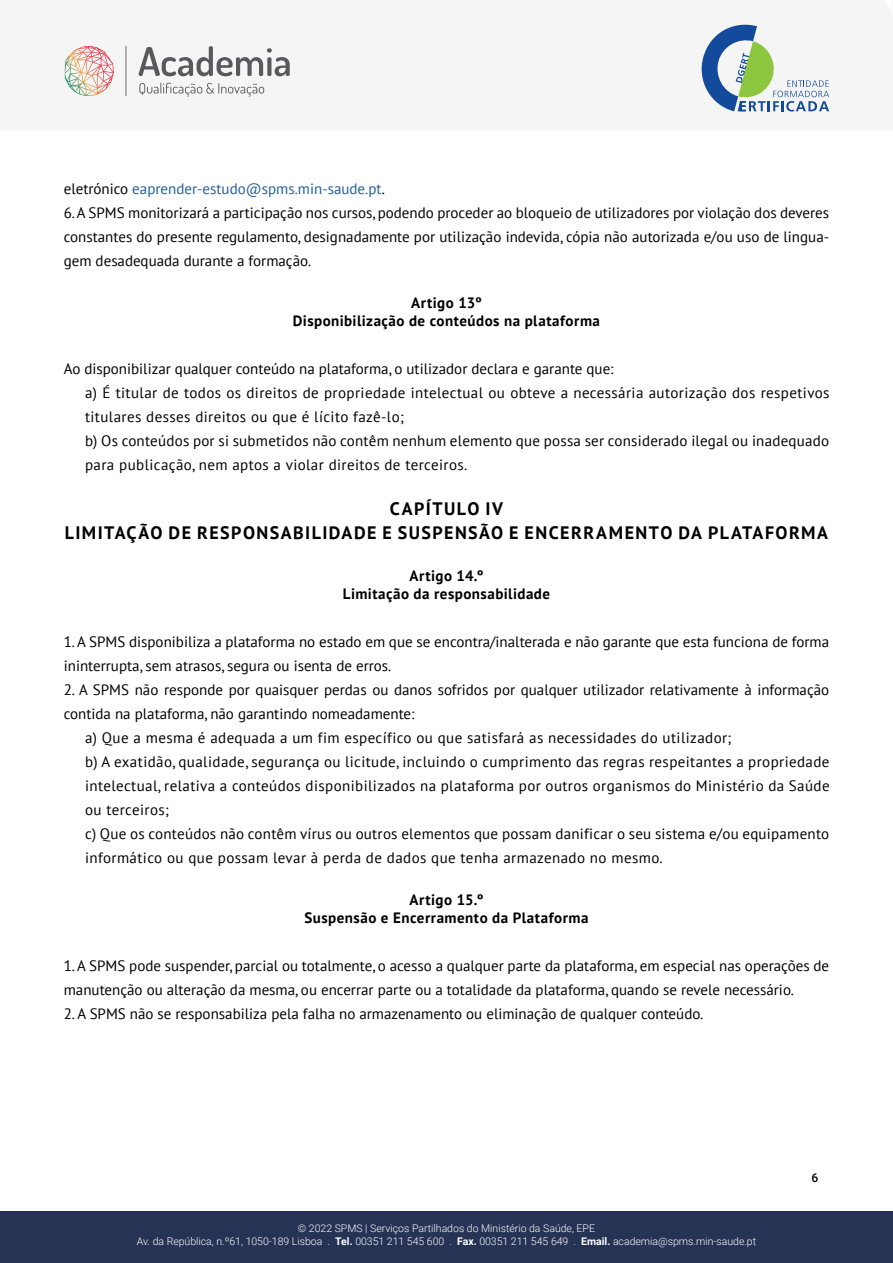
<style>
.page{position:relative;width:893px;height:1263px;background:#fff}
.page>*{position:absolute;margin:0;border:0;box-sizing:border-box;transform-origin:0 0}
.t1{font:700 18px/24px "PT Sans";letter-spacing:.08em;color:#000;text-align:center}
.t2{font:15px/24px "PT Sans";letter-spacing:.005em;color:#000}
.t3{font:15px "PT Sans";letter-spacing:.025em;color:#000}
.t4{font:700 15px/18px "PT Sans";letter-spacing:.03em;color:#000;text-align:center}
.t5{font:15px "PT Sans";color:#215e9e}
.t6{font:500 12px "Roboto";color:#000}
.t7{font:300 10.5px/13.5px "Roboto";color:#fff;text-align:center}
.s1{color:#000}
.s2{font-weight:700}
</style>
<div class="page">
<div style="left:0;top:1212px;width:893px;height:51px;background:#263354"></div>
<div style="left:0;top:0;width:893px;height:131px;background:#f5f5f5"></div>
<hr style="left:125px;top:46px;width:1px;height:50px;background:#59595c">
<svg style="left:139px;top:83px;width:125px;height:13px"></svg>
<svg style="left:65px;top:46px;width:49px;height:50px"></svg>
<svg style="left:139px;top:46px;width:151px;height:30px"></svg>
<svg style="left:701px;top:24px;width:128px;height:87px"></svg>
<p class="t5" style="left:64px;top:179px;width:323px"><span class="s1">eletrónico</span> eaprender-estudo@spms.min-saude.pt<span class="s1">.</span></p>
<p class="t2" style="left:64px;top:200px;width:767px;text-align:justify">6. A SPMS monitorizará a participação nos cursos, podendo proceder ao bloqueio de utilizadores por violação dos deveres constantes do presente regulamento, designadamente por utilização indevida, cópia não autorizada e/ou uso de lingua&shy;gem desadequada durante a formação.</p>
<p class="t4" style="left:293px;top:294px;width:309px">Artigo 13º<br>Disponibilização de conteúdos na plataforma</p>
<p class="t2" style="left:85px;top:356px;width:746px;text-indent:-21px">Ao disponibilizar qualquer conteúdo na plataforma, o utilizador declara e garante que:<br>a) É titular de todos os direitos de propriedade intelectual ou obteve a necessária autorização dos respetivos titulares desses direitos ou que é lícito fazê-lo;<br>b) Os conteúdos por si submetidos não contêm nenhum elemento que possa ser considerado ilegal ou inadequado para publicação, nem aptos a violar direitos de terceiros.</p>
<p class="t1" style="left:65px;top:496px;width:765px">CAPÍTULO IV<br>LIMITAÇÃO DE RESPONSABILIDADE E SUSPENSÃO E ENCERRAMENTO DA PLATAFORMA</p>
<p class="t4" style="left:343px;top:567px;width:209px">Artigo 14.º<br>Limitação da responsabilidade</p>
<p class="t2" style="left:64px;top:629px;width:767px">1. A SPMS disponibiliza a plataforma no estado em que se encontra/inalterada e não garante que esta funciona de forma ininterrupta, sem atrasos, segura ou isenta de erros.</p>
<p class="t2" style="left:64px;top:677px;width:767px">2. A SPMS não responde por quaisquer perdas ou danos sofridos por qualquer utilizador relativamente à informação</p>
<p class="t2" style="left:64px;top:701px;width:352px">contida na plataforma, não garantindo nomeadamente:</p>
<p class="t3" style="left:85px;top:728px;width:648px">a) Que a mesma é adequada a um fim específico ou que satisfará as necessidades do utilizador;</p>
<p class="t3" style="left:85px;top:752px;width:746px">b) A exatidão, qualidade, segurança ou licitude, incluindo o cumprimento das regras respeitantes a propriedade</p>
<p class="t3" style="left:85px;top:776px;width:746px">intelectual, relativa a conteúdos disponibilizados na plataforma por outros organismos do Ministério da Saúde</p>
<p class="t3" style="left:85px;top:800px;width:85px">ou terceiros;</p>
<p class="t2" style="left:85px;top:821px;width:746px">c) Que os conteúdos não contêm vírus ou outros elementos que possam danificar o seu sistema e/ou equipamento</p>
<p class="t3" style="left:85px;top:848px;width:579px">informático ou que possam levar à perda de dados que tenha armazenado no mesmo.</p>
<p class="t4" style="left:304px;top:891px;width:286px">Artigo 15.º<br>Suspensão e Encerramento da Plataforma</p>
<p class="t2" style="left:64px;top:953px;width:767px">1. A SPMS pode suspender, parcial ou totalmente, o acesso a qualquer parte da plataforma, em especial nas operações de manutenção ou alteração da mesma, ou encerrar parte ou a totalidade da plataforma, quando se revele necessário.</p>
<p class="t2" style="left:64px;top:1001px;width:641px">2. A SPMS não se responsabiliza pela falha no armazenamento ou eliminação de qualquer conteúdo.</p>
<p class="t7" style="left:137px;top:1221px;width:621px">© 2022 SPMS | Serviços Partilhados do Ministério da Saúde, EPE<br>Av. da República, n.º61, 1050-189 Lisboa . <span class="s2">Tel.</span> 00351 211 545 600 . <span class="s2">Fax.</span> 00351 211 545 649 . <span class="s2">Email.</span> academia@spms.min-saude.pt</p>
<p class="t6" style="left:811px;top:1169px;width:8px">6</p>
</div>
